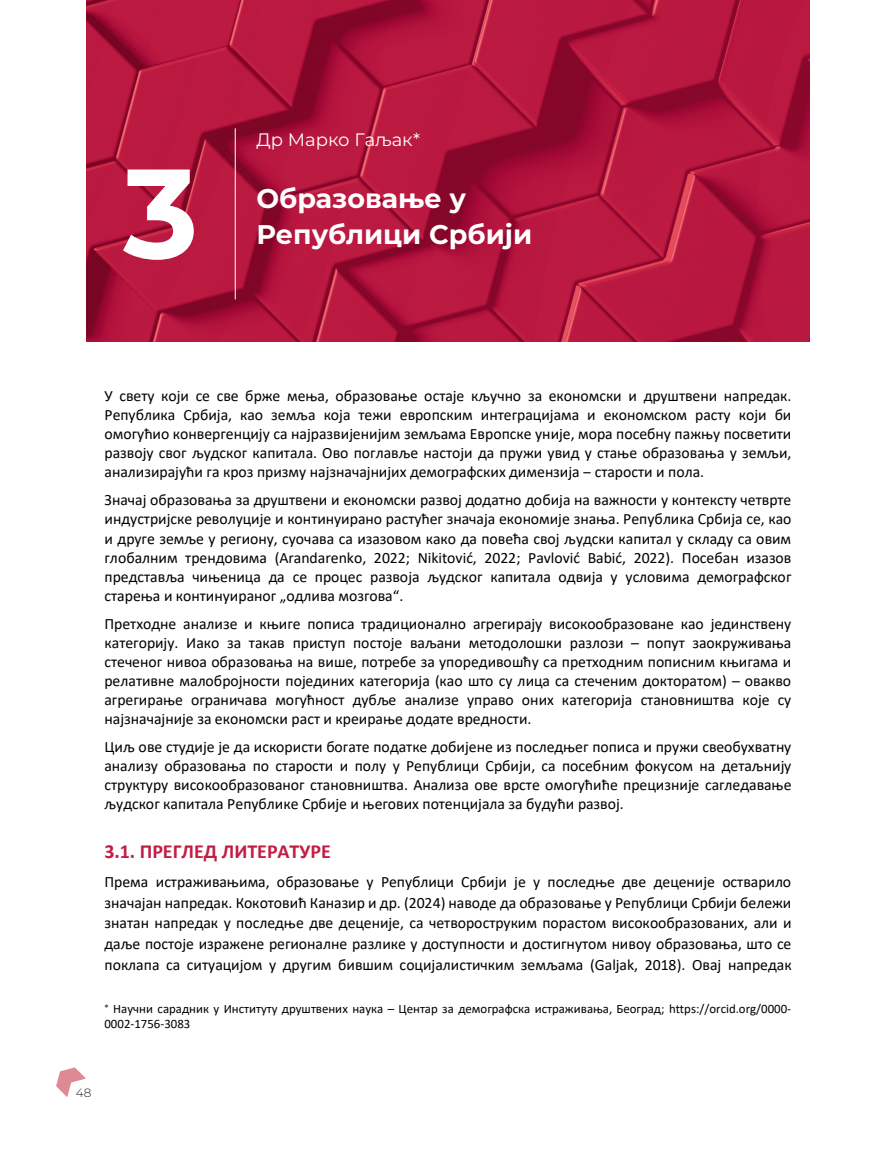
<style>
.page{position:relative;width:896px;height:1151px;background:#fff}
.page>*{position:absolute;margin:0;border:0;box-sizing:border-box;transform-origin:0 0}
.t1{font:700 126.9px "Montserrat";color:#fff}
.t2{font:700 27px "Montserrat";color:#fff}
.t3{font:700 19.95px "Calibri";color:#c41d43}
.t4{font:18px "Montserrat";color:#fff}
.t5{font:15.75px/19.2px "Calibri";color:#000;text-align:justify}
.t6{font:12.9px/14.9px "Calibri";color:#000}
.t7{font:300 12px "Montserrat";color:#231f20}
</style>
<div class="page">
<img style="left:86px;top:0;width:723px;height:341px">
<svg style="left:56px;top:1067px;width:30px;height:29px"></svg>
<hr style="left:235px;top:129px;width:1px;height:170px;background:#fff">
<h1 class="t1" style="left:123px;top:122px;width:77px">3</h1>
<p class="t4" style="left:256px;top:127px;width:165px">Др Марко Гаљак*</p>
<h2 class="t2" style="left:256px;top:179px;width:211px">Образовање у</h2>
<h2 class="t2" style="left:256px;top:215px;width:277px">Републици Србији</h2>
<p class="t5" style="left:104px;top:385px;width:688px">У свету који се све брже мења, образовање остаје кључно за економски и друштвени напредак.<br>Република Србија, као земља која тежи европским интеграцијама и економском расту који би омогућио конвергенцију са најразвијенијим земљама Европске уније, мора посебну пажњу посветити развоју свог људског капитала. Ово поглавље настоји да пружи увид у стање образовања у земљи, анализирајући га кроз призму најзначајнијих демографских димензија ‒ старости и пола.</p>
<p class="t5" style="left:104px;top:490px;width:688px">Значај образовања за друштвени и економски развој додатно добија на важности у контексту четврте индустријске револуције и континуирано растућег значаја економије знања. Република Србија се, као и друге земље у региону, суочава са изазовом како да повећа свој људски капитал у складу са овим глобалним трендовима (Arandarenko, 2022; Nikitović, 2022; Pavlović Babić, 2022). Посебан изазов представља чињеница да се процес развоја људског капитала одвија у условима демографског старења и континуираног „одлива мозгова“.</p>
<p class="t5" style="left:104px;top:613px;width:688px">Претходне анализе и књиге пописа традиционално агрегирају високообразоване као јединствену категорију. Иако за такав приступ постоје ваљани методолошки разлози – попут заокруживања стеченог нивоа образовања на више, потребе за упоредивошћу са претходним пописним књигама и релативне малобројности појединих категорија (као што су лица са стеченим докторатом) – овакво агрегирање ограничава могућност дубље анализе управо оних категорија становништва које су најзначајније за економски раст и креирање додате вредности.</p>
<p class="t5" style="left:104px;top:737px;width:688px">Циљ ове студије је да искористи богате податке добијене из последњег пописа и пружи свеобухватну анализу образовања по старости и полу у Републици Србији, са посебним фокусом на детаљнију структуру високообразованог становништва. Анализа ове врсте омогућиће прецизније сагледавање људског капитала Републике Србије и његових потенцијала за будући развој.</p>
<p class="t3" style="left:104px;top:837px;width:228px">3.1. ПРЕГЛЕД ЛИТЕРАТУРЕ</p>
<p class="t5" style="left:104px;top:871px;width:688px;line-height:20.7px">Према истраживањима, образовање у Републици Србији је у последње две деценије остварило значајан напредак. Кокотовић Каназир и др. (2024) наводе да образовање у Републици Србији бележи знатан напредак у последње две деценије, са четвороструким порастом високообразованих, али и даље постоје изражене регионалне разлике у доступности и достигнутом нивоу образовања, што се поклапа са ситуацијом у другим бившим социјалистичким земљама (Galjak, 2018). Овај напредак</p>
<p class="t6" style="left:104px;top:1001px;width:688px">∗ Научни сарадник у Институту друштвених наука – Центар за демографска истраживања, Београд; https://orcid.org/0000-<br>0002-1756-3083</p>
<p class="t7" style="left:76px;top:1084px;width:17px">48</p>
</div>
